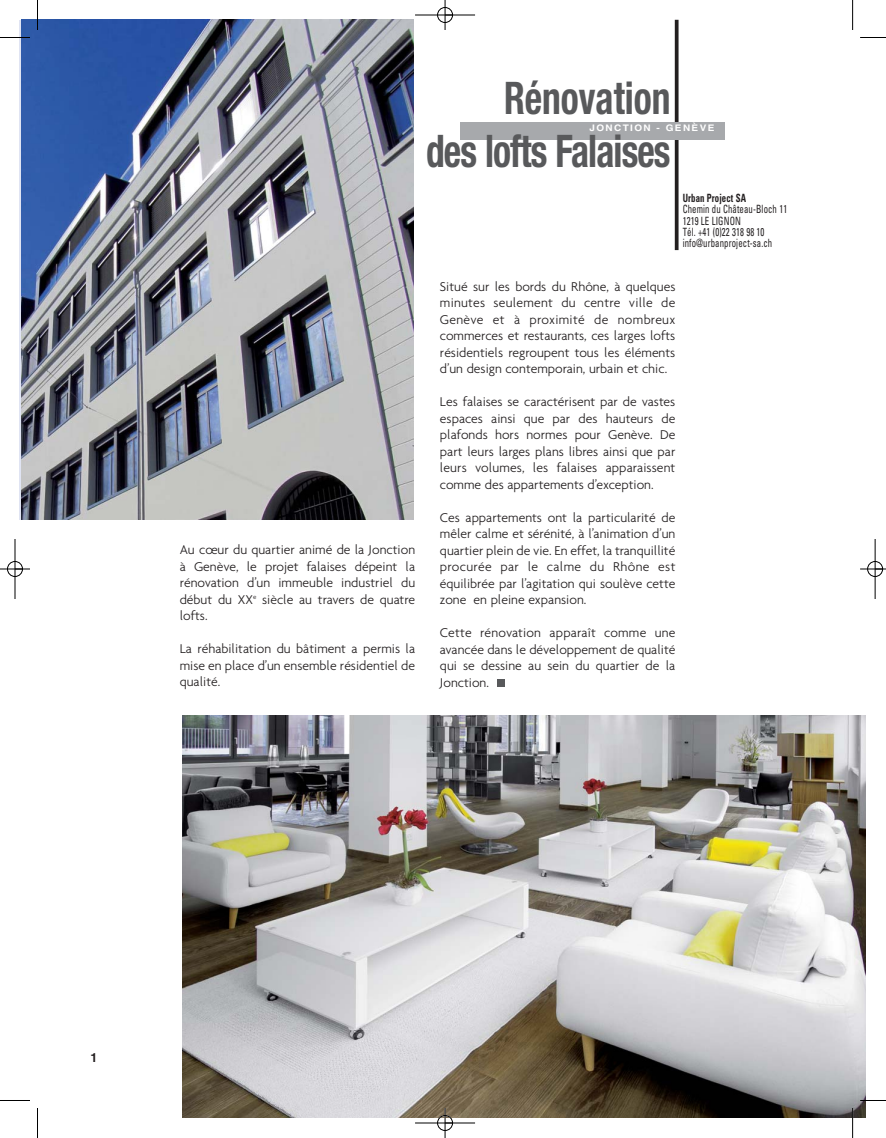
<style>
.page{position:relative;width:886px;height:1138px;background:#fff}
.page>*{position:absolute;margin:0;border:0;box-sizing:border-box;transform-origin:0 0}
.t1{font:700 condensed 45px/52.5px "Helvetica Neue";letter-spacing:-.025em;color:#58595b;text-align:right;scale:.83 1}
.t2{font:300 13.75px/16.5px "Agenda";color:#231f20;text-align:justify}
.t3{font:700 12.5px "Helvetica";color:#231f20}
.t4{font:condensed 11.38px/11.2px "Univers";letter-spacing:.015em;color:#231f20;scale:.77 1}
.t5{font:700 condensed 11.38px "Univers";letter-spacing:.015em;color:#231f20;scale:.77 1}
.t6{font:700 9px "Helvetica";letter-spacing:.14em;color:#fff;scale:1.11 1}
</style>
<div class="page">
<div style="left:497px;top:680px;width:8px;height:7px;background:#58595b"></div>
<hr style="left:675px;top:20px;width:3px;height:230px;background:#231f20">
<div style="left:460px;top:123px;width:265px;height:17px;background:#a7a9ac"></div>
<img style="left:22px;top:20px;width:391px;height:499px">
<img style="left:182px;top:716px;width:684px;height:402px">
<hr style="left:37px;top:0;width:1px;height:30px;background:#000">
<hr style="left:0;top:37px;width:30px;height:1px;background:#000">
<hr style="left:852px;top:0;width:1px;height:30px;background:#000">
<svg style="left:860px;top:37px;width:26px;height:1px"></svg>
<hr style="left:37px;top:1108px;width:1px;height:30px;background:#000">
<hr style="left:0;top:1100px;width:30px;height:1px;background:#000">
<hr style="left:852px;top:1108px;width:1px;height:30px;background:#000">
<svg style="left:860px;top:1100px;width:26px;height:1px"></svg>
<hr style="left:415px;top:15px;width:60px;height:1px;background:#000">
<hr style="left:415px;top:1123px;width:60px;height:1px;background:#000">
<hr style="left:15px;top:539px;width:1px;height:60px;background:#000">
<hr style="left:875px;top:539px;width:1px;height:60px;background:#000">
<hr style="left:445px;top:0;width:1px;height:30px;background:#000">
<hr style="left:445px;top:1108px;width:1px;height:30px;background:#000">
<hr style="left:0;top:569px;width:30px;height:1px;background:#000">
<svg style="left:860px;top:569px;width:26px;height:1px"></svg>
<div style="left:437px;top:7px;width:16px;height:16px;border:1px solid #000;border-radius:50%"></div>
<div style="left:437px;top:1115px;width:16px;height:16px;border:1px solid #000;border-radius:50%"></div>
<div style="left:7px;top:561px;width:16px;height:16px;border:1px solid #000;border-radius:50%"></div>
<div style="left:867px;top:561px;width:16px;height:16px;border:1px solid #000;border-radius:50%"></div>
<h1 class="t1" style="left:426px;top:73px;width:296px">Rénovation<br>des lofts Falaises</h1>
<p class="t6" style="left:589px;top:124px;width:114px">JONCTION - GENÈVE</p>
<p class="t5" style="left:683px;top:194px;width:84px">Urban Project SA</p>
<p class="t4" style="left:683px;top:205px;width:137px">Chemin du Château-Bloch 11<br>1219 LE LIGNON<br>Tél. +41 (0)22 318 98 10 info@urbanproject-sa.ch</p>
<p class="t2" style="left:180px;top:543px;width:237px">Au cœur du quartier animé de la Jonction à Genève, le projet falaises dépeint la rénovation d’un immeuble industriel du début du XX<sup>e</sup> siècle au travers de quatre lofts.</p>
<p class="t2" style="left:180px;top:642px;width:237px">La réhabilitation du bâtiment a permis la mise en place d’un ensemble résidentiel de qualité.</p>
<p class="t2" style="left:440px;top:279px;width:237px">Situé sur les bords du Rhône, à quelques minutes seulement du centre ville de Genève et à proximité de nombreux commerces et restaurants, ces larges lofts résidentiels regroupent tous les éléments d’un design contemporain, urbain et chic.</p>
<p class="t2" style="left:440px;top:395px;width:237px">Les falaises se caractérisent par de vastes espaces ainsi que par des hauteurs de plafonds hors normes pour Genève. De part leurs larges plans libres ainsi que par leurs volumes, les falaises apparaissent comme des appartements d’exception.</p>
<p class="t2" style="left:440px;top:510px;width:237px">Ces appartements ont la particularité de mêler calme et sérénité, à l’animation d’un quartier plein de vie. En effet, la tranquillité procurée par le calme du Rhône est équilibrée par l’agitation qui soulève cette zone en pleine expansion.</p>
<p class="t2" style="left:440px;top:626px;width:237px">Cette rénovation apparaît comme une avancée dans le développement de qualité qui se dessine au sein du quartier de la Jonction.</p>
<p class="t3" style="left:91px;top:1053px;width:8px">1</p>
</div>
